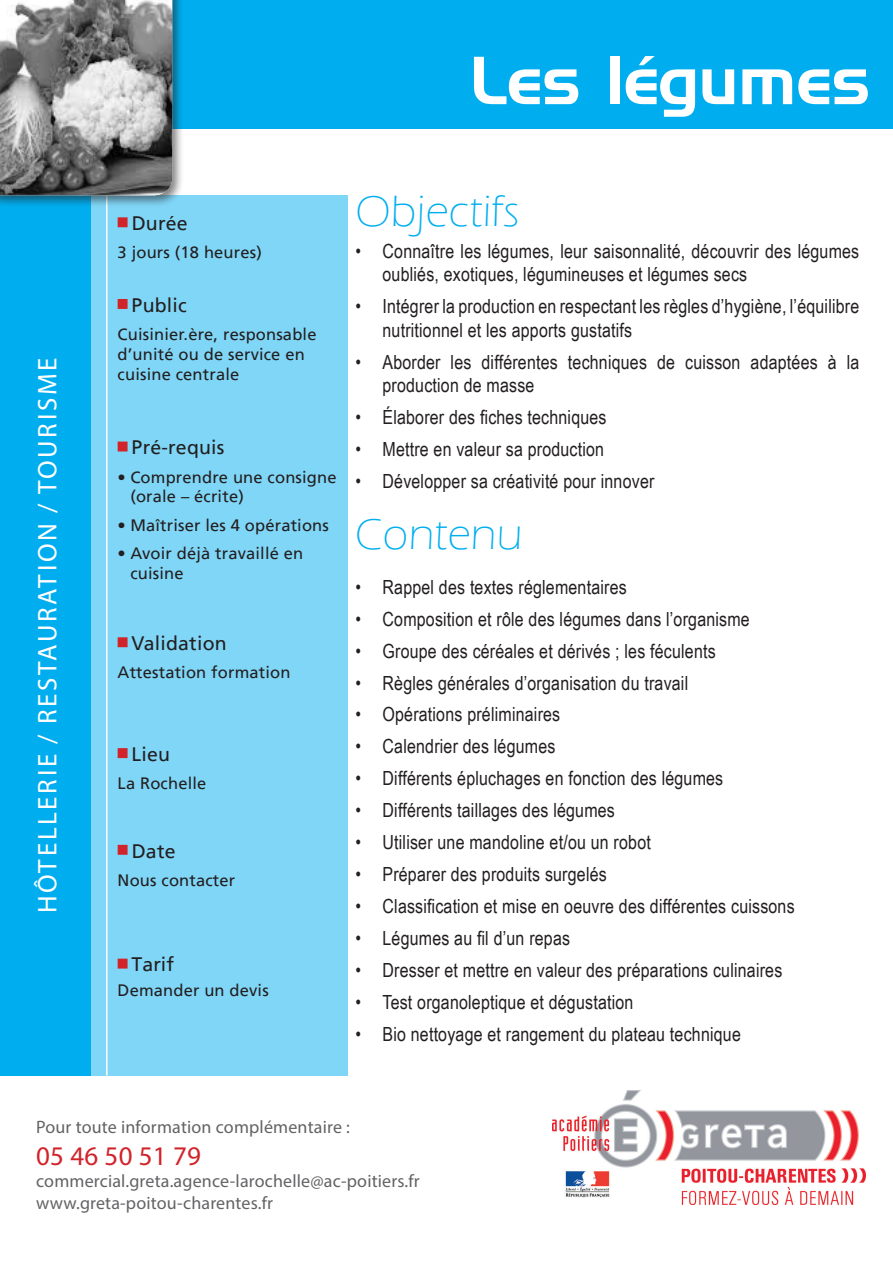
<style>
.page{position:relative;width:893px;height:1263px;background:#fff}
.page>*{position:absolute;margin:0;border:0;box-sizing:border-box;transform-origin:0 0}
.t1{font:66px "Handel Gothic BT";color:#fff}
.t2{font:300 45px "Eras ITC";letter-spacing:.01em;color:#00aeef}
.t3{font:27px "Myriad Pro";letter-spacing:.1em;color:#fff}
.t4{font:27px "Myriad Pro";letter-spacing:.01em;color:#d1232a}
.t5{font:19.5px/23.4px "Arial Narrow";letter-spacing:.01em;color:#231f20}
.t6{font:19.5px "Frutiger LT";letter-spacing:.01em;color:#231f20}
.t7{font:18px "Myriad Pro";letter-spacing:.01em;color:#636366}
.t8{font:16.5px/19.8px "Frutiger LT";letter-spacing:.01em;color:#231f20}
</style>
<div class="page">
<div style="left:2px;top:0;width:891px;height:128px;background:#00aeef"></div>
<div style="left:91px;top:195px;width:257px;height:880px;background:#80d6f7"></div>
<div style="left:0;top:183px;width:91px;height:892px;background:#00aeef"></div>
<img style="left:552px;top:1091px;width:313px;height:113px">
<hr style="left:106px;top:195px;width:2px;height:880px;background:#fff">
<div style="left:0;top:0;width:185px;height:208px;background:#231f20;opacity:.57"></div>
<img style="left:0;top:0;width:172px;height:195px">
<div style="left:118px;top:217px;width:10px;height:10px;background:#d1232a;border:2px solid #d1232a"></div>
<div style="left:118px;top:299px;width:10px;height:10px;background:#d1232a;border:2px solid #d1232a"></div>
<div style="left:118px;top:637px;width:10px;height:10px;background:#d1232a;border:2px solid #d1232a"></div>
<div style="left:118px;top:959px;width:10px;height:9px;background:#d1232a;border:2px solid #d1232a"></div>
<div style="left:118px;top:748px;width:10px;height:10px;background:#d1232a;border:2px solid #d1232a"></div>
<div style="left:118px;top:442px;width:10px;height:9px;background:#d1232a;border:2px solid #d1232a"></div>
<div style="left:118px;top:845px;width:10px;height:10px;background:#d1232a;border:2px solid #d1232a"></div>
<h3 class="t3" style="left:31px;top:913px;width:557px;rotate:-90deg">HÔTELLERIE / RESTAURATION / TOURISME</h3>
<p class="t1" style="left:470px;top:41px;width:402px">Les légumes</p>
<p class="t6" style="left:132px;top:212px;width:58px">Durée</p>
<p class="t8" style="left:118px;top:243px;width:146px">3 jours (18 heures)</p>
<p class="t6" style="left:132px;top:293px;width:57px">Public</p>
<p class="t8" style="left:118px;top:324px;width:200px">Cuisinier.ère, responsable d’unité ou de service en cuisine centrale</p>
<p class="t6" style="left:132px;top:436px;width:94px">Pré-requis</p>
<p class="t8" style="left:130px;top:467px;width:208px;text-indent:-13px">• Comprendre une consigne (orale – écrite)</p>
<p class="t8" style="left:118px;top:515px;width:213px">• Maîtriser les 4 opérations</p>
<p class="t8" style="left:130px;top:543px;width:174px;text-indent:-13px">• Avoir déjà travaillé en cuisine</p>
<p class="t6" style="left:132px;top:632px;width:97px">Validation</p>
<p class="t8" style="left:118px;top:663px;width:174px">Attestation formation</p>
<p class="t6" style="left:132px;top:743px;width:40px">Lieu</p>
<p class="t8" style="left:118px;top:774px;width:90px">La Rochelle</p>
<p class="t6" style="left:132px;top:839px;width:45px">Date</p>
<p class="t8" style="left:118px;top:870px;width:119px">Nous contacter</p>
<p class="t6" style="left:132px;top:953px;width:44px">Tarif</p>
<p class="t8" style="left:118px;top:980px;width:153px">Demander un devis</p>
<p class="t2" style="left:355px;top:186px;width:165px">Objectifs</p>
<p class="t5" style="left:382px;top:239px;width:478px;text-indent:-27px">• Connaître les légumes, leur saisonnalité, découvrir des légumes oubliés, exotiques, légumineuses et légumes secs</p>
<p class="t5" style="left:382px;top:294px;width:478px;text-indent:-27px">• Intégrer la production en respectant les règles d’hygiène, l’équilibre nutritionnel et les apports gustatifs</p>
<p class="t5" style="left:382px;top:349px;width:478px;text-indent:-27px">• Aborder les différentes techniques de cuisson adaptées à la production de masse</p>
<p class="t5" style="left:355px;top:404px;width:253px">• Élaborer des fiches techniques</p>
<p class="t5" style="left:355px;top:436px;width:250px">• Mettre en valeur sa production</p>
<p class="t5" style="left:355px;top:468px;width:300px">• Développer sa créativité pour innover</p>
<p class="t2" style="left:355px;top:510px;width:169px">Contenu</p>
<p class="t5" style="left:355px;top:574px;width:273px">• Rappel des textes réglementaires</p>
<p class="t5" style="left:355px;top:606px;width:396px">• Composition et rôle des légumes dans l’organisme</p>
<p class="t5" style="left:355px;top:638px;width:362px">• Groupe des céréales et dérivés ; les féculents</p>
<p class="t5" style="left:355px;top:670px;width:334px">• Règles générales d’organisation du travail</p>
<p class="t5" style="left:355px;top:702px;width:206px">• Opérations préliminaires</p>
<p class="t5" style="left:355px;top:734px;width:201px">• Calendrier des légumes</p>
<p class="t5" style="left:355px;top:766px;width:369px">• Différents épluchages en fonction des légumes</p>
<p class="t5" style="left:355px;top:798px;width:261px">• Différents taillages des légumes</p>
<p class="t5" style="left:355px;top:830px;width:297px">• Utiliser une mandoline et/ou un robot</p>
<p class="t5" style="left:355px;top:862px;width:253px">• Préparer des produits surgelés</p>
<p class="t5" style="left:355px;top:893px;width:441px">• Classification et mise en oeuvre des différentes cuissons</p>
<p class="t5" style="left:355px;top:925px;width:216px">• Légumes au fil d’un repas</p>
<p class="t5" style="left:355px;top:957px;width:428px">• Dresser et mettre en valeur des préparations culinaires</p>
<p class="t5" style="left:355px;top:989px;width:279px">• Test organoleptique et dégustation</p>
<p class="t5" style="left:355px;top:1021px;width:387px">• Bio nettoyage et rangement du plateau technique</p>
<p class="t7" style="left:36px;top:1116px;width:315px">Pour toute information complémentaire :</p>
<p class="t4" style="left:36px;top:1140px;width:166px">05 46 50 51 79</p>
<p class="t7" style="left:36px;top:1170px;width:385px">commercial.greta.agence-larochelle@ac-poitiers.fr</p>
<p class="t7" style="left:36px;top:1191px;width:238px">www.greta-poitou-charentes.fr</p>
</div>
